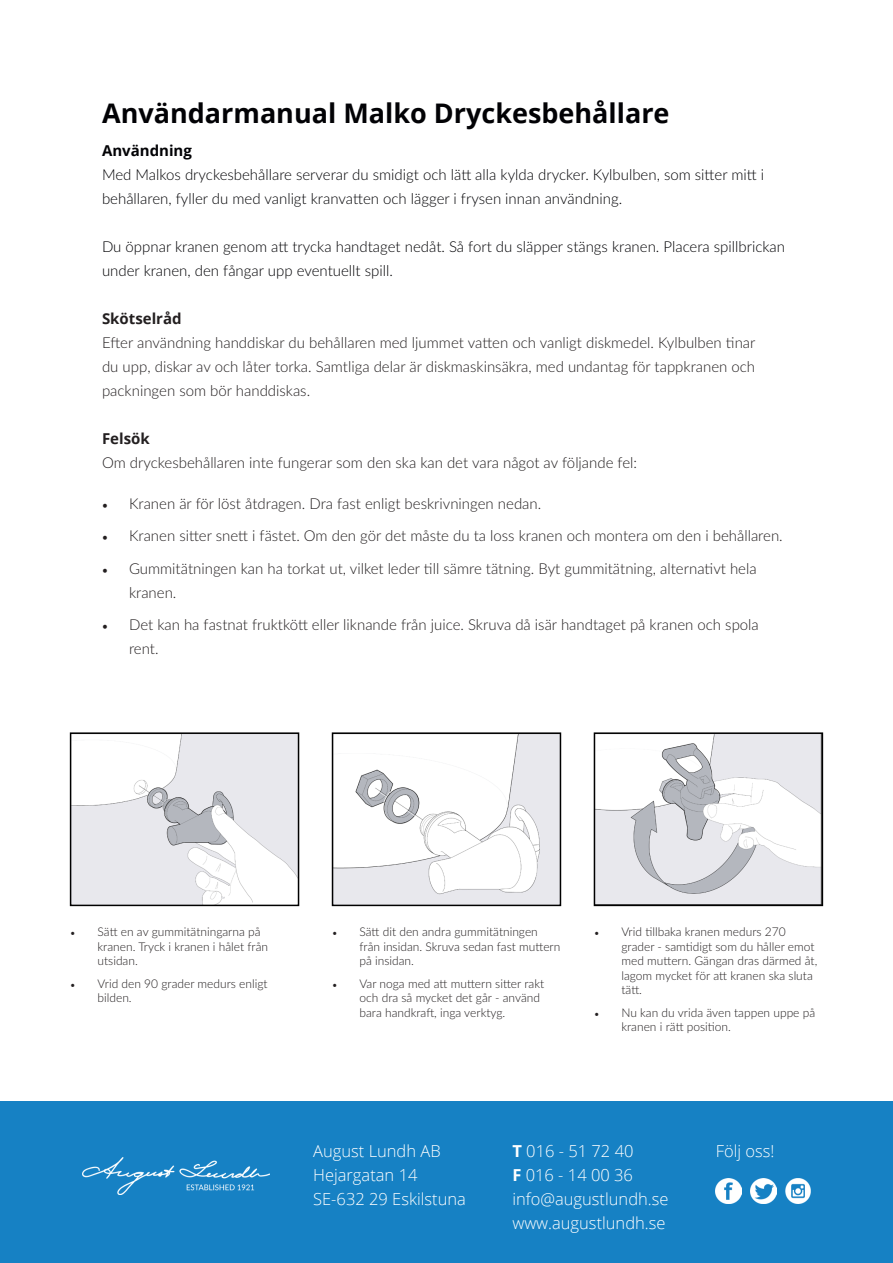
<style>
.page{position:relative;width:893px;height:1263px;background:#fff}
.page>*{position:absolute;margin:0;border:0;box-sizing:border-box;transform-origin:0 0}
.t1{font:700 27px "Open Sans";color:#020205}
.t2{font:300 16.5px "Open Sans";color:#fff}
.t3{font:300 15px/24px "Lato";color:#231f20}
.t4{font:300 15px/24px "Lato";color:#020205}
.t5{font:700 15px "Open Sans";color:#231f20}
.t6{font:700 15px "Open Sans";color:#020205}
.t7{font:300 12px/14.4px "Lato";color:#231f20}
.s1{font-family:"Minion Pro";font-weight:400}
.s2{font-weight:700}
</style>
<div class="page">
<div style="left:0;top:1101px;width:893px;height:162px;background:#1681c4"></div>
<img style="left:716px;top:1178px;width:25px;height:26px">
<img style="left:751px;top:1178px;width:25px;height:26px">
<img style="left:785px;top:1178px;width:26px;height:26px">
<img style="left:82px;top:1157px;width:187px;height:37px">
<img style="left:73px;top:735px;width:223px;height:168px">
<div style="left:70px;top:732px;width:229px;height:174px;border:2px solid #000"></div>
<img style="left:335px;top:735px;width:223px;height:168px">
<div style="left:332px;top:732px;width:229px;height:174px;border:2px solid #000"></div>
<img style="left:597px;top:735px;width:223px;height:168px">
<div style="left:594px;top:732px;width:229px;height:174px;border:2px solid #000"></div>
<p class="t1" style="left:102px;top:95px;width:569px">Användarmanual Malko Dryckesbehållare</p>
<p class="t6" style="left:102px;top:140px;width:91px">Användning</p>
<p class="t4" style="left:102px;top:162px;width:664px">Med Malkos dryckesbehållare serverar du smidigt och lätt alla kylda drycker. Kylbulben, som sitter mitt i behållaren, fyller du med vanligt kranvatten och lägger i frysen innan användning.</p>
<p class="t4" style="left:102px;top:234px;width:685px">Du öppnar kranen genom att trycka handtaget nedåt. Så fort du släpper stängs kranen. Placera spillbrickan under kranen, den fångar upp eventuellt spill.</p>
<p class="t5" style="left:102px;top:308px;width:81px">Skötselråd</p>
<p class="t3" style="left:102px;top:330px;width:655px;text-align:justify">Efter användning handdiskar du behållaren med ljummet vatten och vanligt diskmedel. Kylbulben tinar du upp, diskar av och låter torka. Samtliga delar är diskmaskinsäkra, med undantag för tappkranen och packningen som bör handdiskas.</p>
<p class="t5" style="left:102px;top:428px;width:49px">Felsök</p>
<p class="t3" style="left:102px;top:450px;width:537px">Om dryckesbehållaren inte fungerar som den ska kan det vara något av följande fel:</p>
<p class="t3" style="left:102px;top:491px;width:441px"><span class="s1">•</span> Kranen är för löst åtdragen. Dra fast enligt beskrivningen nedan.</p>
<p class="t3" style="left:102px;top:523px;width:682px"><span class="s1">•</span> Kranen sitter snett i fästet. Om den gör det måste du ta loss kranen och montera om den i behållaren.</p>
<p class="t3" style="left:129px;top:556px;width:629px;text-indent:-27px"><span class="s1">•</span> Gummitätningen kan ha torkat ut, vilket leder till sämre tätning. Byt gummitätning, alternativt hela kranen.</p>
<p class="t3" style="left:129px;top:612px;width:631px;text-indent:-27px"><span class="s1">•</span> Det kan ha fastnat fruktkött eller liknande från juice. Skruva då isär handtaget på kranen och spola rent.</p>
<p class="t7" style="left:98px;top:924px;width:172px;text-indent:-27px"><span class="s1">•</span> Sätt en av gummitätningarna på kranen. Tryck i kranen i hålet från utsidan.</p>
<p class="t7" style="left:98px;top:976px;width:172px;text-indent:-27px"><span class="s1">•</span> Vrid den 90 grader medurs enligt bilden.</p>
<p class="t7" style="left:359px;top:924px;width:202px;text-indent:-27px"><span class="s1">•</span> Sätt dit den andra gummitätningen från insidan. Skruva sedan fast muttern på insidan.</p>
<p class="t7" style="left:359px;top:976px;width:186px;text-indent:-27px"><span class="s1">•</span> Var noga med att muttern sitter rakt och dra så mycket det går - använd bara handkraft, inga verktyg.</p>
<p class="t7" style="left:621px;top:924px;width:197px;text-indent:-27px"><span class="s1">•</span> Vrid tillbaka kranen medurs 270 grader - samtidigt som du håller emot med muttern. Gängan dras därmed åt, lagom mycket för att kranen ska sluta tätt.</p>
<p class="t7" style="left:621px;top:1005px;width:195px;text-indent:-27px"><span class="s1">•</span> Nu kan du vrida även tappen uppe på kranen i rätt position.</p>
<p class="t2" style="left:313px;top:1139px;width:129px">August Lundh AB</p>
<p class="t2" style="left:313px;top:1163px;width:106px">Hejargatan 14</p>
<p class="t2" style="left:313px;top:1187px;width:154px">SE-632 29 Eskilstuna</p>
<p class="t2" style="left:512px;top:1139px;width:123px"><span class="s2">T</span> 016 - 51 72 40</p>
<p class="t2" style="left:512px;top:1163px;width:122px"><span class="s2">F</span> 016 - 14 00 36</p>
<p class="t2" style="left:512px;top:1187px;width:158px">info@augustlundh.se</p>
<p class="t2" style="left:512px;top:1211px;width:155px">www.augustlundh.se</p>
<p class="t2" style="left:716px;top:1139px;width:60px">Följ oss!</p>
</div>
